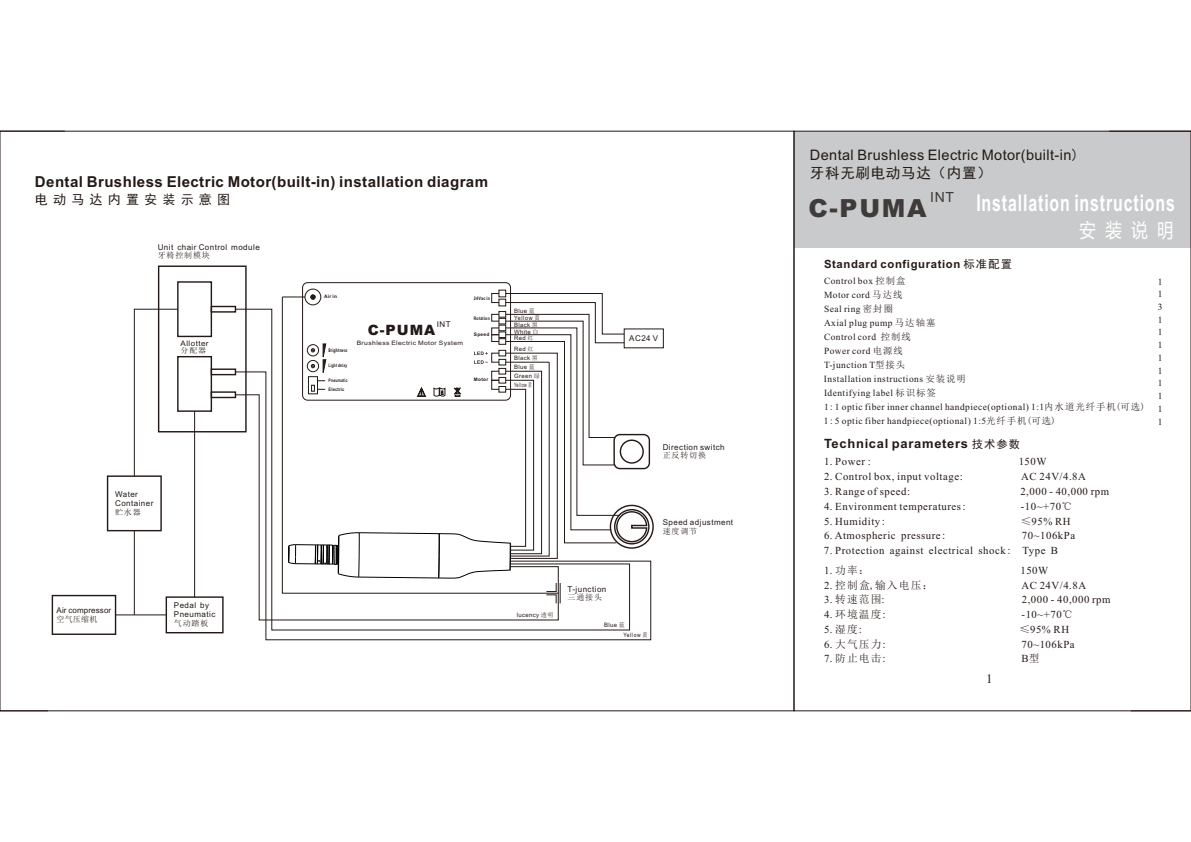
<style>
.page{position:relative;width:1191px;height:842px;background:#fff}
.page>*{position:absolute;margin:0;border:0;box-sizing:border-box;transform-origin:0 0}
.t1{font:900 25px "Arial";color:#3f3b3a}
.t2{font:700 23.1px "Arial Narrow";letter-spacing:.045em;color:#fff;scale:.84 1}
.t3{font:19.4px "Microsoft Ya Hei";color:#fff;scale:.84 1}
.t4{font:700 15.1px "Arial";letter-spacing:.025em;color:#231916}
.t5{font:14.5px "Arial";letter-spacing:.025em;color:#231916}
.t6{font:14.5px "Sim Hei";letter-spacing:.05em;color:#231916}
.t7{font:900 14.2px "Arial";color:#231916}
.t8{font:14px "Arial";color:#3f3b3a}
.t9{font:13px "Sim Hei";letter-spacing:.395em;color:#231916}
.t10{font:12.9px "Times New Roman";color:#231916}
.t11{font:700 12.8px "Arial";letter-spacing:.055em;color:#231916}
.t12{font:700 11.3px "Arial";letter-spacing:.055em;color:#231916}
.t13{font:10.8px "Times New Roman";letter-spacing:.05em;color:#231916}
.t14{font:10.8px "Sim Sun";letter-spacing:.1em;color:#231916}
.t15{font:9.4px/12.7px "Times New Roman";letter-spacing:.05em;color:#231916}
.t16{font:8px/9px "Arial";letter-spacing:.055em;color:#231916}
.t17{font:8px "Sim Sun";letter-spacing:.1em;color:#231916}
.t18{font:8px "Arial";letter-spacing:.01em;color:#231916}
.t19{font:7.6px "Arial";letter-spacing:.055em;color:#231916;scale:1.06 1}
.t20{font:7.6px "Sim Sun";color:#231916;scale:1.06 1}
.t21{font:6.1px "Arial Unicode MS";letter-spacing:.055em;color:#231916;scale:1.12 1}
.t22{font:6px/9px "Arial";letter-spacing:.055em;color:#231916}
.t23{font:6px/7.3px "Arial";letter-spacing:.085em;color:#231916}
.t24{font:6px "Arial";letter-spacing:.055em;color:#231916;scale:.84 1}
.t25{font:700 4.8px "Arial";letter-spacing:.055em;color:#231916}
.t26{font:700 4.8px "Arial";letter-spacing:.055em;color:#231916;scale:.68 1}
.t27{font:700 4.8px "Microsoft Ya Hei";letter-spacing:.06em;color:#231916;scale:.67 1}
.t28{font:700 4.8px "Arial";letter-spacing:.055em;color:#231916;scale:.72 1}
.t29{font:700 4.8px "Arial";letter-spacing:.055em;color:#231916;scale:.82 1}
.t30{font:700 4.8px "Arial";letter-spacing:.055em;color:#231916;scale:.76 1}
.t31{font:700 4.8px "Arial";letter-spacing:.055em;color:#231916;scale:.78 1}
.s1{font-family:"Sim Sun"}
.s2{font-family:"Sim Hei"}
.s3{font-family:"Sim Hei";font-weight:400}
.s4{font-family:"Sim Hei";font-weight:400;font-size:11.2px}
.s5{font-family:"Times New Roman"}
</style>
<div class="page">
<div style="left:794px;top:131px;width:396px;height:116px;background:#c9cacb"></div>
<div style="left:302px;top:282px;width:209px;height:118px;background:#fff;border:1px solid #231916;border-radius:5px"></div>
<div style="left:305px;top:289px;width:16px;height:16px;border:1px solid #231916;border-radius:50%"></div>
<div style="left:158px;top:265px;width:89px;height:167px;border:1px solid #231916"></div>
<div style="left:177px;top:281px;width:35px;height:56px;border:1px solid #231916"></div>
<div style="left:177px;top:356px;width:35px;height:56px;border:1px solid #231916"></div>
<div style="left:211px;top:306px;width:25px;height:7px;border:1px solid #231916"></div>
<div style="left:211px;top:368px;width:25px;height:7px;border:1px solid #231916"></div>
<div style="left:211px;top:391px;width:25px;height:7px;border:1px solid #231916"></div>
<div style="left:166px;top:596px;width:58px;height:37px;border:1px solid #231916"></div>
<div style="left:52px;top:595px;width:64px;height:40px;border:1px solid #231916"></div>
<div style="left:107px;top:475px;width:55px;height:56px;border:1px solid #231916"></div>
<svg style="left:134px;top:309px;width:44px;height:168px"></svg>
<hr style="left:116px;top:615px;width:50px;height:1px;background:#231916">
<hr style="left:134px;top:531px;width:1px;height:84px;background:#231916">
<hr style="left:194px;top:411px;width:1px;height:186px;background:#231916">
<div style="left:610px;top:505px;width:44px;height:44px;border:1px solid #231916;border-radius:50%"></div>
<svg style="left:282px;top:290px;width:321px;height:19px"></svg>
<svg style="left:235px;top:309px;width:395px;height:62px"></svg>
<svg style="left:235px;top:371px;width:416px;height:269px"></svg>
<h3 class="t4" style="left:35px;top:176px;width:454px">Dental Brushless Electric Motor(built-in) installation diagram</h3>
<h3 class="t9" style="left:35px;top:193px;width:197px">电动马达内置安装示意图</h3>
<p class="t16" style="left:158px;top:243px;width:104px">Unit chair Control module</p>
<p class="t17" style="left:158px;top:251px;width:54px">牙椅控制模块</p>
<p class="t19" style="left:180px;top:340px;width:28px">Allotter</p>
<p class="t20" style="left:180px;top:347px;width:26px">分配器</p>
<p class="t16" style="left:115px;top:490px;width:40px">Water<br>Container</p>
<p class="t17" style="left:115px;top:508px;width:27px">贮水器</p>
<p class="t18" style="left:57px;top:607px;width:56px">Air compressor</p>
<p class="t17" style="left:57px;top:615px;width:42px">空气压缩机</p>
<p class="t16" style="left:174px;top:602px;width:43px">Pedal by<br>Pneumatic</p>
<p class="t17" style="left:174px;top:619px;width:36px">气动踏板</p>
<p class="t25" style="left:324px;top:295px;width:15px">Air in</p>
<p class="t27" style="left:328px;top:348px;width:30px">Brightness</p>
<p class="t29" style="left:328px;top:387px;width:21px">Electric</p>
<p class="t26" style="left:328px;top:364px;width:29px">Light delay</p>
<p class="t28" style="left:328px;top:379px;width:28px">Pneumatic</p>
<p class="t16" style="left:437px;top:320px;width:15px">INT</p>
<h3 class="t7" style="left:368px;top:325px;width:69px">C-PUMA</h3>
<p class="t21" style="left:357px;top:340px;width:97px">Brushless Electric Motor System</p>
<p class="t31" style="left:474px;top:296px;width:22px">24Vac in</p>
<p class="t30" style="left:474px;top:316px;width:23px">Rotation</p>
<p class="t25" style="left:474px;top:332px;width:17px">Speed</p>
<p class="t25" style="left:474px;top:378px;width:16px">Motor</p>
<p class="t23" style="left:514px;top:308px;width:27px">Blue <span class="s1">蓝<br></span>Yellow <span class="s1">黄</span></p>
<p class="t22" style="left:514px;top:321px;width:25px">Black <span class="s1">黑</span></p>
<p class="t22" style="left:514px;top:334px;width:21px">Red <span class="s1">红</span></p>
<p class="t22" style="left:514px;top:327px;width:26px">White <span class="s1">白</span></p>
<p class="t22" style="left:514px;top:344px;width:27px">Red <span class="s1">红<br></span>Black <span class="s1">黑<br></span>Blue <span class="s1">蓝<br></span>Green <span class="s1">绿<br></span>Yellow <span class="s1">黄</span></p>
<p class="t16" style="left:629px;top:335px;width:30px">AC24 V</p>
<p class="t16" style="left:662px;top:443px;width:63px">Direction switch</p>
<p class="t17" style="left:662px;top:451px;width:45px">正反转切换</p>
<p class="t16" style="left:662px;top:519px;width:72px">Speed adjustment</p>
<p class="t17" style="left:662px;top:527px;width:36px">速度调节</p>
<p class="t22" style="left:517px;top:611px;width:38px">lucency <span class="s1">透明</span></p>
<p class="t16" style="left:567px;top:585px;width:40px">T-junction</p>
<p class="t17" style="left:567px;top:593px;width:36px">三通接头</p>
<p class="t22" style="left:604px;top:621px;width:22px">Blue <span class="s1">蓝</span></p>
<p class="t24" style="left:623px;top:633px;width:30px">Yellow <span class="s1">黄</span></p>
<h3 class="t5" style="left:810px;top:149px;width:271px">Dental Brushless Electric Motor(built-in<span class="s2">)</span></h3>
<h3 class="t6" style="left:810px;top:165px;width:183px">牙科无刷电动马达（内置）</h3>
<h1 class="t1" style="left:808px;top:199px;width:119px">C-PUMA</h1>
<h3 class="t8" style="left:930px;top:192px;width:26px">INT</h3>
<h2 class="t2" style="left:976px;top:194px;width:238px">Installation instructions</h2>
<h3 class="t3" style="left:1079px;top:221px;width:113px">安 装 说 明</h3>
<p class="t12" style="left:824px;top:260px;width:190px">Standard configuration <span class="s3">标准配置</span></p>
<p class="t15" style="left:824px;top:275px;width:323px;line-height:13.9px">Control box <span class="s1">控制盒<br></span>Motor cord <span class="s1">马达线<br></span>Seal ring <span class="s1">密封圈<br></span>Axial plug pump <span class="s1">马达轴塞<br></span>Control cord <span class="s1">控制线<br></span>Power cord <span class="s1">电源线<br></span>T-junction T<span class="s1">型接头<br></span>Installation instructions <span class="s1">安装说明<br></span>Identifying label <span class="s1">标识标签<br></span>1<span class="s1">:</span>1 optic fiber inner channel handpiece(optional) 1:1<span class="s1">内水道光纤手机(可选)<br></span>1<span class="s1">:</span>5 optic fiber handpiece(optional) 1:5<span class="s1">光纤手机(可选)</span></p>
<p class="t15" style="left:1157px;top:276px;width:6px;text-align:justify">1<br>1<br>3<br>1<br>1<br>1<br>1<br>1<br>1<br>1<br>1<br>1</p>
<h3 class="t11" style="left:824px;top:438px;width:198px">Technical parameters <span class="s4">技术参数</span></h3>
<p class="t13" style="left:824px;top:457px;width:48px">1. Power :</p>
<p class="t13" style="left:1018px;top:457px;width:29px">150W</p>
<p class="t13" style="left:824px;top:472px;width:140px">2. Control box, input voltage:</p>
<p class="t13" style="left:1021px;top:472px;width:66px">AC 24V/4.8A</p>
<p class="t13" style="left:824px;top:487px;width:88px">3. Range of speed:</p>
<p class="t13" style="left:1020px;top:487px;width:90px">2,000 - 40,000 rpm</p>
<p class="t13" style="left:824px;top:502px;width:144px">4. Environment temperatures<span class="s1">:</span></p>
<p class="t13" style="left:1020px;top:502px;width:53px">-10~+70<span class="s1">℃</span></p>
<p class="t13" style="left:824px;top:517px;width:64px">5. Humidity<span class="s1">:</span></p>
<p class="t13" style="left:1020px;top:517px;width:51px"><span class="s1">≤</span>95% RH</p>
<p class="t13" style="left:824px;top:532px;width:124px">6. Atmospheric pressure<span class="s1">:</span></p>
<p class="t13" style="left:1022px;top:532px;width:55px">70~106kPa</p>
<p class="t13" style="left:824px;top:547px;width:235px">7. Protection against electrical shock<span class="s1">:</span> Type B</p>
<p class="t14" style="left:824px;top:565px;width:47px"><span class="s5">1.</span>功率：</p>
<p class="t13" style="left:1020px;top:566px;width:29px">150W</p>
<p class="t14" style="left:824px;top:579px;width:111px"><span class="s5">2.</span> 控制盒,输入电压：</p>
<p class="t14" style="left:824px;top:594px;width:62px"><span class="s5">3.</span> 转速范围<span class="s5">:</span></p>
<p class="t13" style="left:1021px;top:596px;width:90px">2,000 - 40,000 rpm</p>
<p class="t14" style="left:824px;top:609px;width:64px"><span class="s5">4.</span> 环境温度:</p>
<p class="t13" style="left:1021px;top:611px;width:53px">-10~+70<span class="s1">℃</span></p>
<p class="t14" style="left:824px;top:624px;width:41px"><span class="s5">5.</span> 湿度:</p>
<p class="t13" style="left:1019px;top:625px;width:51px"><span class="s1">≤</span>95% RH</p>
<p class="t14" style="left:824px;top:638px;width:64px"><span class="s5">6.</span> 大气压力:</p>
<p class="t13" style="left:1021px;top:640px;width:55px">70~106kPa</p>
<p class="t14" style="left:824px;top:653px;width:64px"><span class="s5">7.</span> 防止电击:</p>
<p class="t13" style="left:1021px;top:655px;width:19px">B<span class="s1">型</span></p>
<p class="t13" style="left:1021px;top:581px;width:66px">AC 24V/4.8A</p>
<h3 class="t10" style="left:986px;top:674px;width:8px">1</h3>
</div>
